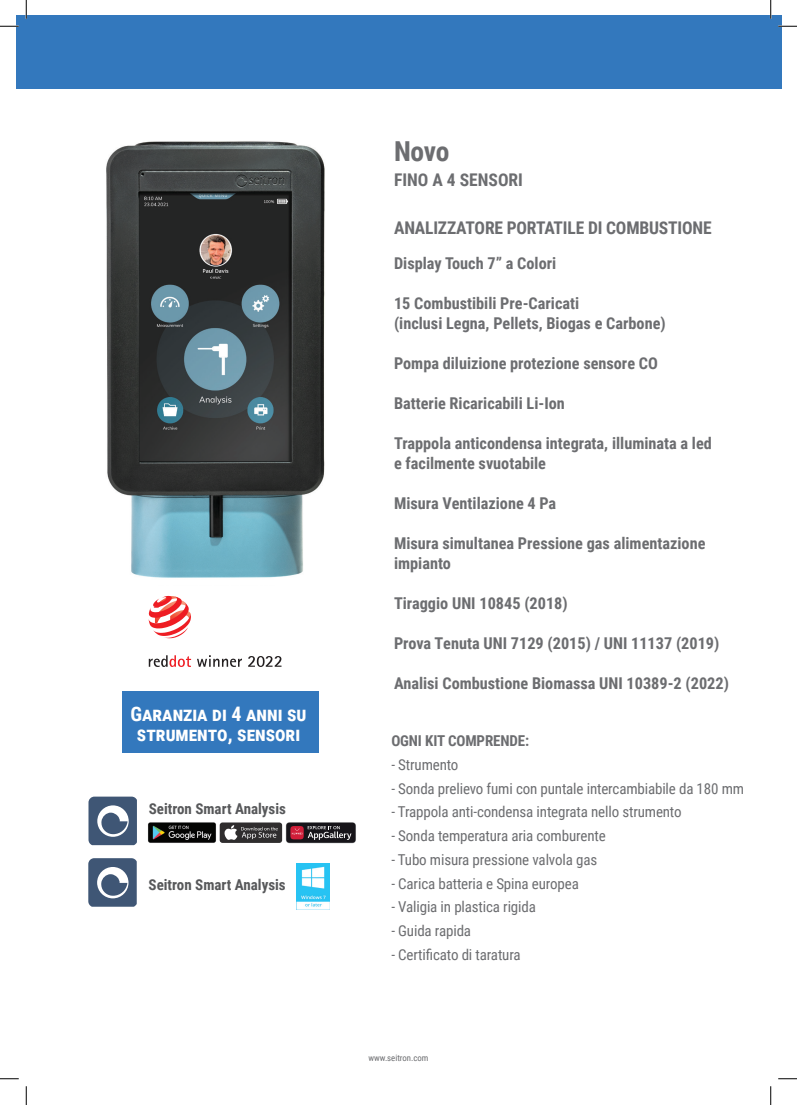
<style>
.page{position:relative;width:797px;height:1105px;background:#fff}
.page>*{position:absolute;margin:0;border:0;box-sizing:border-box;transform-origin:0 0}
.t1{font:700 27.5px "Roboto Condensed";color:#6c6d70}
.t2{font:700 20px/20px "Roboto Condensed";color:#fff;text-align:center}
.t3{font:700 17.5px "Roboto Condensed";letter-spacing:-.01em;color:#6c6d70}
.t4{font:700 16.25px/20px "Roboto Condensed";color:#6c6d70}
.t5{font:15px "Roboto Condensed";letter-spacing:-.01em;color:#6c6d70}
.t6{font:700 15px "Roboto Condensed";color:#57585a}
.t7{font:700 15px "Roboto Condensed";letter-spacing:-.01em;color:#6c6d70}
.t8{font:8.75px "Roboto Condensed";color:#6c6d70}
</style>
<div class="page">
<div style="left:16px;top:16px;width:765px;height:73px;background:#3378bd"></div>
<img style="left:106px;top:141px;width:219px;height:437px">
<div style="left:122px;top:692px;width:197px;height:61px;background:#3378bd"></div>
<svg style="left:88px;top:797px;width:49px;height:48px;background:#62758e"></svg>
<img style="left:148px;top:822px;width:68px;height:21px">
<svg style="left:220px;top:822px;width:136px;height:21px;background:#574b4f"></svg>
<svg style="left:197px;top:655px;width:45px;height:12px"></svg>
<svg style="left:149px;top:655px;width:42px;height:12px"></svg>
<svg style="left:149px;top:596px;width:42px;height:42px"></svg>
<svg style="left:248px;top:656px;width:33px;height:11px"></svg>
<svg style="left:88px;top:858px;width:49px;height:49px;background:#63768f"></svg>
<img style="left:297px;top:863px;width:32px;height:47px">
<svg style="left:0;top:25px;width:19px;height:2px"></svg>
<svg style="left:778px;top:25px;width:19px;height:2px"></svg>
<svg style="left:0;top:1078px;width:19px;height:1px"></svg>
<svg style="left:778px;top:1078px;width:19px;height:1px"></svg>
<svg style="left:25px;top:0;width:2px;height:19px"></svg>
<svg style="left:25px;top:1086px;width:2px;height:19px"></svg>
<svg style="left:770px;top:0;width:1px;height:19px"></svg>
<svg style="left:770px;top:1086px;width:1px;height:19px"></svg>
<p class="t2" style="left:130px;top:703px;width:178px">Garanzia di 4 anni su strumento, sensori</p>
<p class="t6" style="left:149px;top:798px;width:139px">Seitron Smart Analysis</p>
<p class="t6" style="left:149px;top:874px;width:139px">Seitron Smart Analysis</p>
<h1 class="t1" style="left:394px;top:132px;width:57px">Novo</h1>
<p class="t3" style="left:394px;top:168px;width:130px">FINO A 4 SENSORI</p>
<p class="t3" style="left:394px;top:215px;width:319px">ANALIZZATORE PORTATILE DI COMBUSTIONE</p>
<p class="t4" style="left:394px;top:252px;width:164px">Display Touch 7” a Colori</p>
<p class="t4" style="left:394px;top:292px;width:273px">15 Combustibili Pre-Caricati<br>(inclusi Legna, Pellets, Biogas e Carbone)</p>
<p class="t4" style="left:394px;top:352px;width:265px">Pompa diluizione protezione sensore CO</p>
<p class="t4" style="left:394px;top:392px;width:172px">Batterie Ricaricabili Li-Ion</p>
<p class="t4" style="left:394px;top:432px;width:319px">Trappola anticondensa integrata, illuminata a led e facilmente svuotabile</p>
<p class="t4" style="left:394px;top:492px;width:164px">Misura Ventilazione 4 Pa</p>
<p class="t4" style="left:394px;top:532px;width:313px">Misura simultanea Pressione gas alimentazione impianto</p>
<p class="t4" style="left:394px;top:592px;width:175px">Tiraggio UNI 10845 (2018)</p>
<p class="t4" style="left:394px;top:632px;width:327px">Prova Tenuta UNI 7129 (2015) / UNI 11137 (2019)</p>
<p class="t4" style="left:394px;top:672px;width:336px">Analisi Combustione Biomassa UNI 10389-2 (2022)</p>
<p class="t7" style="left:391px;top:730px;width:139px">OGNI KIT COMPRENDE:</p>
<p class="t5" style="left:391px;top:754px;width:69px">- Strumento</p>
<p class="t5" style="left:391px;top:778px;width:354px">- Sonda prelievo fumi con puntale intercambiabile da 180 mm</p>
<p class="t5" style="left:391px;top:801px;width:292px">- Trappola anti-condensa integrata nello strumento</p>
<p class="t5" style="left:391px;top:825px;width:216px">- Sonda temperatura aria comburente</p>
<p class="t5" style="left:391px;top:849px;width:207px">- Tubo misura pressione valvola gas</p>
<p class="t5" style="left:391px;top:873px;width:189px">- Carica batteria e Spina europea</p>
<p class="t5" style="left:391px;top:896px;width:146px">- Valigia in plastica rigida</p>
<p class="t5" style="left:391px;top:920px;width:81px">- Guida rapida</p>
<p class="t5" style="left:391px;top:944px;width:131px">- Certificato di taratura</p>
<p class="t8" style="left:368px;top:1052px;width:62px">www.seitron.com</p>
</div>
